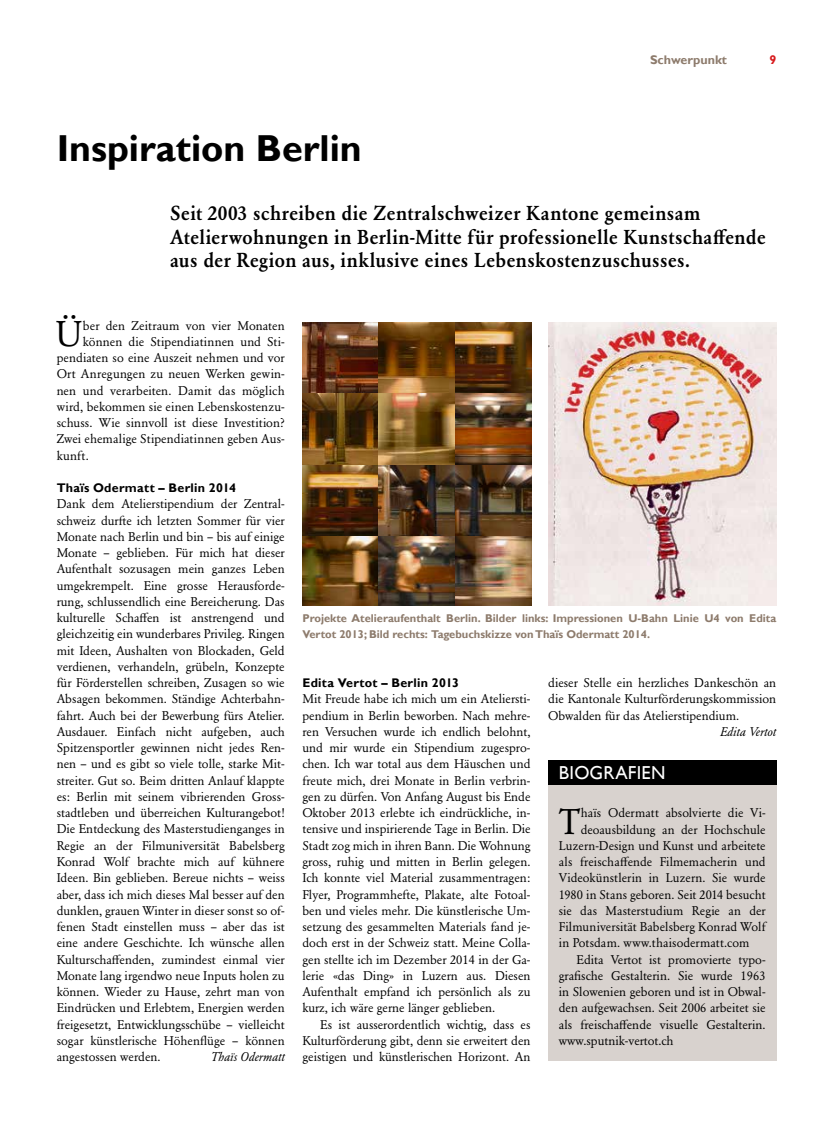
<style>
.page{position:relative;width:833px;height:1134px;background:#fff}
.page>*{position:absolute;margin:0;border:0;box-sizing:border-box;transform-origin:0 0}
.t1{font:700 37.5px "Gill Sans";color:#000}
.t2{font:35.38px "Garamond Berth BQ";color:#000}
.t3{font:500 20px/23.8px "Garamond Berth BQ";letter-spacing:.015em;color:#000;scale:.96 1}
.t4{font:18.75px "Gill Sans";letter-spacing:.015em;color:#fff}
.t5{font:12.5px/16.2px "Garamond Berth BQ";color:#000;text-align:justify}
.t6{font:700 12.5px "Gill Sans";letter-spacing:.02em;color:#000}
.t7{font:italic 12.5px "Garamond Berth BQ";color:#000}
.t8{font:700 12.5px "Gill Sans";color:#8d7b6c}
.t9{font:700 12.5px "Gill Sans";color:#d81c1e}
.t10{font:700 11.25px/16.2px "Gill Sans";color:#8d7b6c}
</style>
<div class="page">
<div style="left:548px;top:760px;width:228px;height:301px;background:#d8d2ce"></div>
<div style="left:548px;top:760px;width:228px;height:24px;background:#000"></div>
<img style="left:548px;top:322px;width:228px;height:284px">
<img style="left:302px;top:322px;width:230px;height:284px">
<p class="t8" style="left:650px;top:52px;width:78px">Schwerpunkt</p>
<p class="t9" style="left:769px;top:52px;width:8px">9</p>
<h1 class="t1" style="left:57px;top:125px;width:306px">Inspiration Berlin</h1>
<h3 class="t3" style="left:170px;top:201px;width:622px">Seit 2003 schreiben die Zentralschweizer Kantone gemeinsam<br>Atelierwohnungen in Berlin-Mitte für professionelle Kunstschaffende aus der Region aus, inklusive eines Lebenskostenzuschusses.</h3>
<h2 class="t2" style="left:56px;top:313px;width:29px">Ü</h2>
<p class="t5" style="left:83px;top:317px;width:203px">ber den Zeitraum von vier Monaten</p>
<p class="t5" style="left:83px;top:333px;width:203px">können die Stipendiatinnen und Sti-</p>
<p class="t5" style="left:57px;top:350px;width:229px">pendiaten so eine Auszeit nehmen und vor</p>
<p class="t5" style="left:57px;top:366px;width:229px">Ort Anregungen zu neuen Werken gewin-</p>
<p class="t5" style="left:57px;top:382px;width:229px">nen und verarbeiten. Damit das möglich</p>
<p class="t5" style="left:57px;top:398px;width:229px">wird, bekommen sie einen Lebenskostenzu-</p>
<p class="t5" style="left:57px;top:415px;width:229px">schuss. Wie sinnvoll ist diese Investition?</p>
<p class="t5" style="left:57px;top:431px;width:229px">Zwei ehemalige Stipendiatinnen geben Aus-</p>
<p class="t5" style="left:57px;top:447px;width:34px">kunft.</p>
<p class="t6" style="left:57px;top:480px;width:181px">Thaïs Odermatt – Berlin 2014</p>
<p class="t5" style="left:57px;top:496px;width:229px">Dank dem Atelierstipendium der Zentral&shy;schweiz durfte ich letzten Sommer für vier Monate nach Berlin und bin – bis auf einige Monate – geblieben. Für mich hat dieser Aufenthalt sozusagen mein ganzes Leben umgekrempelt. Eine grosse Herausforde&shy;rung, schlussendlich eine Bereicherung. Das kulturelle Schaffen ist anstrengend und gleichzeitig ein wunderbares Privileg. Ringen mit Ideen, Aushalten von Blockaden, Geld verdienen, verhandeln, grübeln, Konzepte für Förderstellen schreiben, Zusagen so wie Absagen bekommen. Ständige Achterbahn&shy;fahrt. Auch bei der Bewerbung fürs Atelier.<br>Ausdauer. Einfach nicht aufgeben, auch Spitzensportler gewinnen nicht jedes Ren&shy;nen – und es gibt so viele tolle, starke Mit&shy;streiter. Gut so. Beim dritten Anlauf klappte es: Berlin mit seinem vibrierenden Gross&shy;stadtleben und überreichen Kulturangebot!<br>Die Entdeckung des Masterstudienganges in Regie an der Filmuniversität Babelsberg Konrad Wolf brachte mich auf kühnere Ideen. Bin geblieben. Bereue nichts – weiss aber, dass ich mich dieses Mal besser auf den dunklen, grauen Winter in dieser sonst so of&shy;fenen Stadt einstellen muss – aber das ist eine andere Geschichte. Ich wünsche allen Kulturschaffenden, zumindest einmal vier Monate lang irgendwo neue Inputs holen zu können. Wieder zu Hause, zehrt man von Eindrücken und Erlebtem, Energien werden freigesetzt, Entwicklungsschübe – vielleicht sogar künstlerische Höhenflüge – können angestossen werden.</p>
<p class="t7" style="left:211px;top:1049px;width:75px">Thaïs Odermatt</p>
<p class="t10" style="left:302px;top:611px;width:475px">Projekte Atelieraufenthalt Berlin. Bilder links: Impressionen U-Bahn Linie U4 von Edita<br>Vertot 2013; Bild rechts: Tagebuchskizze von Thaïs Odermatt 2014.</p>
<p class="t6" style="left:302px;top:675px;width:158px">Edita Vertot – Berlin 2013</p>
<p class="t5" style="left:302px;top:691px;width:229px">Mit Freude habe ich mich um ein Ateliersti&shy;pendium in Berlin beworben. Nach mehre&shy;ren Versuchen wurde ich endlich belohnt, und mir wurde ein Stipendium zugespro&shy;chen. Ich war total aus dem Häuschen und freute mich, drei Monate in Berlin verbrin&shy;gen zu dürfen. Von Anfang August bis Ende Oktober 2013 erlebte ich eindrückliche, in&shy;tensive und inspirierende Tage in Berlin. Die Stadt zog mich in ihren Bann. Die Wohnung gross, ruhig und mitten in Berlin gelegen.<br>Ich konnte viel Material zusammentragen:<br>Flyer, Programmhefte, Plakate, alte Fotoal&shy;ben und vieles mehr. Die künstlerische Um&shy;setzung des gesammelten Materials fand je&shy;doch erst in der Schweiz statt. Meine Colla&shy;gen stellte ich im Dezember 2014 in der Ga&shy;lerie «das Ding» in Luzern aus. Diesen Aufenthalt empfand ich persönlich als zu kurz, ich wäre gerne länger geblieben.</p>
<p class="t5" style="left:302px;top:1016px;width:229px;text-indent:18px">Es ist ausserordentlich wichtig, dass es Kulturförderung gibt, denn sie erweitert den geistigen und künstlerischen Horizont. An</p>
<p class="t5" style="left:548px;top:675px;width:229px">dieser Stelle ein herzliches Dankeschön an die Kantonale Kulturförderungskommission Obwalden für das Atelierstipendium.</p>
<p class="t7" style="left:720px;top:724px;width:58px">Edita Vertot</p>
<h3 class="t4" style="left:559px;top:761px;width:108px">BIOGRAFIEN</h3>
<h2 class="t2" style="left:559px;top:801px;width:23px">T</h2>
<p class="t5" style="left:581px;top:805px;width:186px">haïs Odermatt absolvierte die Vi-</p>
<p class="t5" style="left:581px;top:821px;width:186px">deoausbildung an der Hochschule</p>
<p class="t5" style="left:559px;top:837px;width:208px">Luzern-Design und Kunst und arbeitete</p>
<p class="t5" style="left:559px;top:853px;width:208px">als freischaffende Filmemacherin und</p>
<p class="t5" style="left:559px;top:870px;width:208px">Videokünstlerin in Luzern. Sie wurde</p>
<p class="t5" style="left:559px;top:886px;width:208px">1980 in Stans geboren. Seit 2014 besucht</p>
<p class="t5" style="left:559px;top:902px;width:208px">sie das Masterstudium Regie an der</p>
<p class="t5" style="left:559px;top:918px;width:208px">Filmuniversität Babelsberg Konrad Wolf</p>
<p class="t5" style="left:559px;top:935px;width:192px">in Potsdam. www.thaisodermatt.com</p>
<p class="t5" style="left:576px;top:951px;width:190px">Edita Vertot ist promovierte typo-</p>
<p class="t5" style="left:559px;top:967px;width:208px">grafische Gestalterin. Sie wurde 1963</p>
<p class="t5" style="left:559px;top:983px;width:208px">in Slowenien geboren und ist in Obwal-</p>
<p class="t5" style="left:559px;top:1000px;width:208px">den aufgewachsen. Seit 2006 arbeitet sie</p>
<p class="t5" style="left:559px;top:1016px;width:208px">als freischaffende visuelle Gestalterin.</p>
<p class="t5" style="left:559px;top:1032px;width:116px">www.sputnik-vertot.ch</p>
</div>
